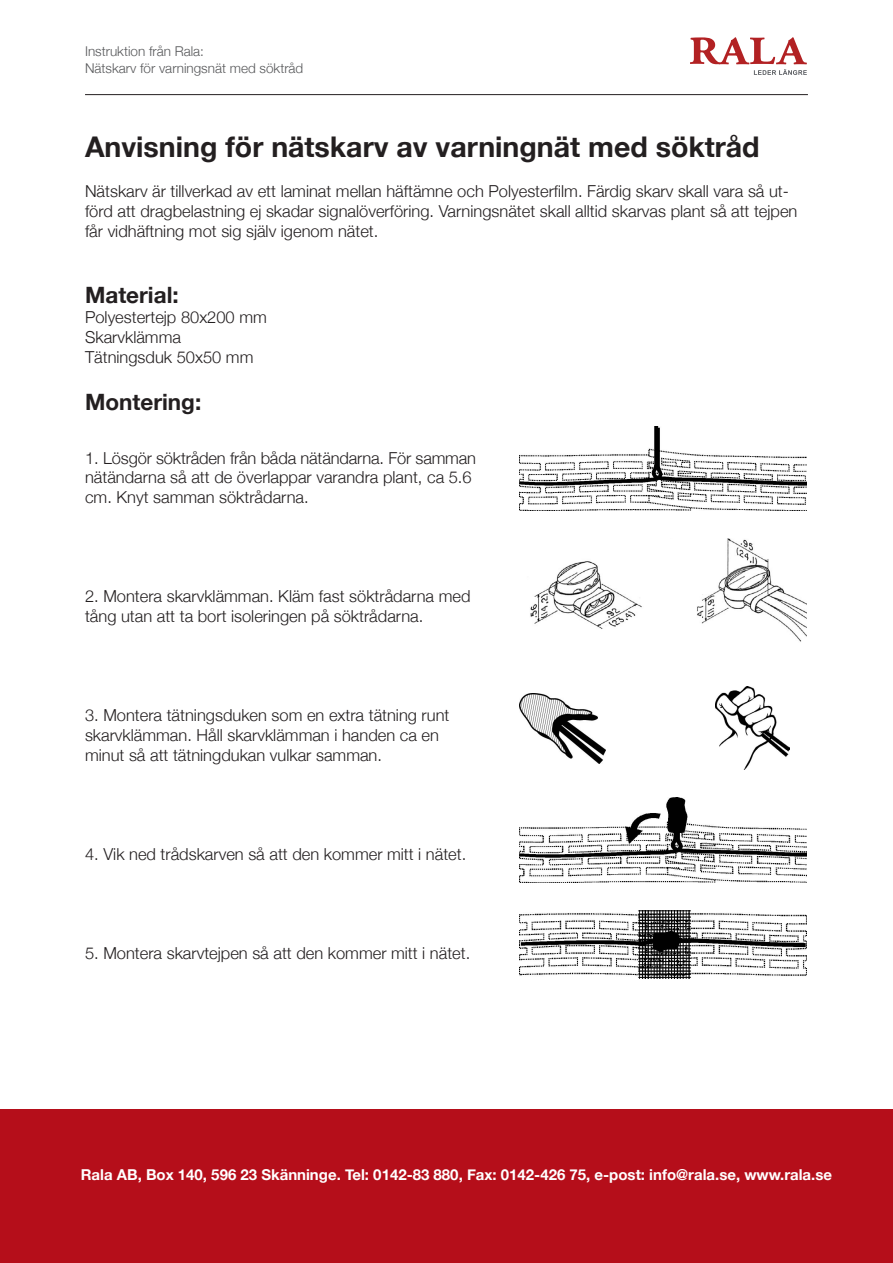
<style>
.page{position:relative;width:893px;height:1263px;background:#fff}
.page>*{position:absolute;margin:0;border:0;box-sizing:border-box;transform-origin:0 0}
.t1{font:700 28.5px "Helvetica Neue";color:#231f20}
.t2{font:700 22.5px "Helvetica Neue";color:#231f20}
.t3{font:300 16.5px/19.8px "Helvetica Neue";color:#231f20}
.t4{font:700 15px "Helvetica Neue";color:#fff}
.t5{font:300 13.5px "Helvetica Neue";color:#57585a}
</style>
<div class="page">
<svg style="left:690px;top:37px;width:117px;height:38px"></svg>
<hr style="left:85px;top:94px;width:723px;height:1px;background:#231f20">
<img style="left:530px;top:539px;width:276px;height:103px">
<img style="left:520px;top:693px;width:85px;height:70px">
<img style="left:715px;top:687px;width:74px;height:83px">
<img style="left:520px;top:798px;width:286px;height:84px">
<img style="left:520px;top:911px;width:286px;height:67px">
<img style="left:520px;top:427px;width:286px;height:83px">
<div style="left:0;top:1110px;width:893px;height:153px;background:#b50e1a"></div>
<p class="t5" style="left:85px;top:41px;width:121px">Instruktion från Rala:</p>
<p class="t5" style="left:85px;top:57px;width:220px">Nätskarv för varningsnät med söktråd</p>
<p class="t1" style="left:85px;top:125px;width:676px">Anvisning för nätskarv av varningnät med söktråd</p>
<p class="t3" style="left:85px;top:180px;width:714px">Nätskarv är tillverkad av ett laminat mellan häftämne och Polyesterfilm. Färdig skarv skall vara så ut&shy;förd att dragbelastning ej skadar signalöverföring. Varningsnätet skall alltid skarvas plant så att tejpen får vidhäftning mot sig själv igenom nätet.</p>
<p class="t2" style="left:85px;top:278px;width:95px">Material:</p>
<p class="t3" style="left:85px;top:306px;width:183px">Polyestertejp 80x200 mm</p>
<p class="t3" style="left:85px;top:326px;width:97px">Skarvklämma</p>
<p class="t3" style="left:85px;top:346px;width:170px">Tätningsduk 50x50 mm</p>
<p class="t2" style="left:85px;top:384px;width:118px">Montering:</p>
<p class="t3" style="left:85px;top:447px;width:393px">1. Lösgör söktråden från båda nätändarna. För samman nätändarna så att de överlappar varandra plant, ca 5.6 cm. Knyt samman söktrådarna.</p>
<p class="t3" style="left:85px;top:585px;width:387px">2. Montera skarvklämman. Kläm fast söktrådarna med tång utan att ta bort isoleringen på söktrådarna.</p>
<p class="t3" style="left:85px;top:704px;width:366px">3. Montera tätningsduken som en extra tätning runt skarvklämman. Håll skarvklämman i handen ca en minut så att tätningdukan vulkar samman.</p>
<p class="t3" style="left:85px;top:843px;width:383px">4. Vik ned trådskarven så att den kommer mitt i nätet.</p>
<p class="t3" style="left:85px;top:942px;width:387px">5. Montera skarvtejpen så att den kommer mitt i nätet.</p>
<p class="t4" style="left:81px;top:1162px;width:753px">Rala AB, Box 140, 596 23 Skänninge. Tel: 0142-83 880, Fax: 0142-426 75, e-post: info@rala.se, www.rala.se</p>
</div>
